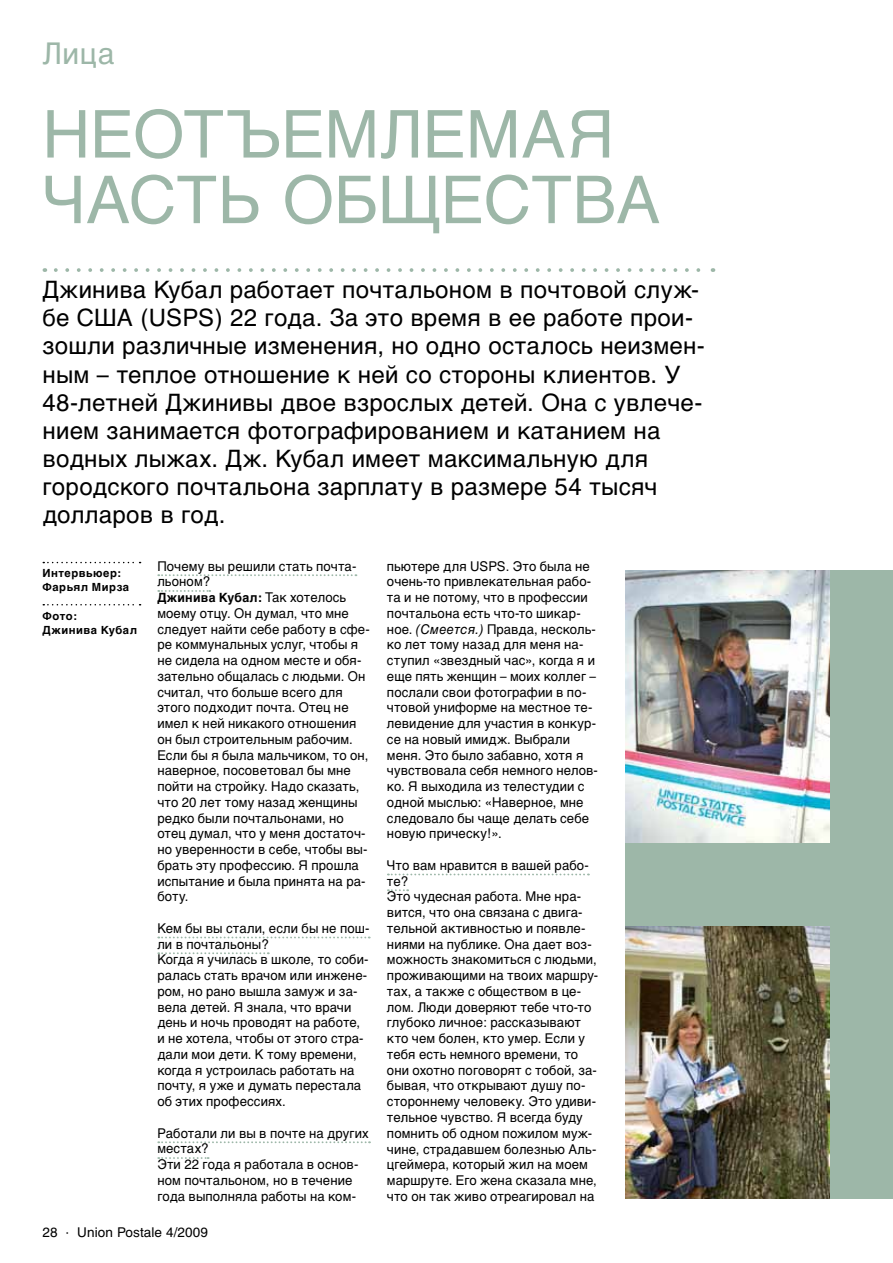
<style>
.page{position:relative;width:893px;height:1263px;background:#fff}
.page>*{position:absolute;margin:0;border:0;box-sizing:border-box;transform-origin:0 0}
.t1{font:66px/65.6px "Helvetica Cyr Upright";color:#9db7a8}
.t2{font:30px "Helvetica Cyr Upright";color:#9db7a8}
.t3{font:24px/28.2px "Helvetica Cyr Upright";letter-spacing:.01em;color:#000}
.t4{font:13.5px/15.8px "Helvetica Cyr Upright";letter-spacing:.01em;color:#000}
.t5{font:700 12.75px "Helvetica Cyr";letter-spacing:.02em;color:#000}
.t6{font:700 11.25px/14.1px "Helvetica Cyr";letter-spacing:.045em;color:#000}
.s1{font-family:"Helvetica Cyr Upright";font-weight:400;font-size:13.5px}
.s2{font-family:"Helvetica Cyr Inclined"}
</style>
<div class="page">
<div style="left:625px;top:570px;width:268px;height:628px;background:#9db7a8"></div>
<svg style="left:56px;top:268px;width:657px;height:4px"></svg>
<svg style="left:43px;top:562px;width:98px;height:1px"></svg>
<svg style="left:43px;top:604px;width:98px;height:1px"></svg>
<svg style="left:158px;top:574px;width:198px;height:2px"></svg>
<svg style="left:158px;top:590px;width:52px;height:2px"></svg>
<svg style="left:158px;top:936px;width:212px;height:2px"></svg>
<svg style="left:158px;top:952px;width:111px;height:2px"></svg>
<svg style="left:158px;top:1141px;width:212px;height:2px"></svg>
<svg style="left:158px;top:1157px;width:51px;height:2px"></svg>
<svg style="left:388px;top:873px;width:201px;height:2px"></svg>
<svg style="left:388px;top:889px;width:20px;height:2px"></svg>
<img style="left:625px;top:570px;width:204px;height:272px">
<img style="left:625px;top:926px;width:204px;height:272px">
<h2 class="t2" style="left:43px;top:37px;width:73px">Лица</h2>
<h1 class="t1" style="left:43px;top:102px;width:619px">НЕОТЪЕМЛЕМАЯ<br>ЧАСТЬ ОБЩЕСТВА</h1>
<p class="t3" style="left:43px;top:276px;width:664px">Джинива Кубал работает почтальоном в почтовой служ&shy;бе США (USPS) 22 года. За это время в ее работе прои&shy;зошли различные изменения, но одно осталось неизмен&shy;ным – теплое отношение к ней со стороны клиентов. У 48-летней Джинивы двое взрослых детей. Она с увлече&shy;нием занимается фотографированием и катанием на водных лыжах. Дж. Кубал имеет максимальную для городского почтальона зарплату в размере 54 тысяч долларов в год.</p>
<p class="t6" style="left:43px;top:566px;width:88px">Интервьюер:<br>Фарьял Мирза</p>
<p class="t6" style="left:43px;top:608px;width:96px">Фото:<br>Джинива Кубал</p>
<p class="t4" style="left:157px;top:558px;width:201px">Почему вы решили стать почта&shy;льоном?</p>
<p class="t5" style="left:157px;top:590px;width:190px">Джинива Кубал: <span class="s1">Так хотелось</span></p>
<p class="t4" style="left:157px;top:605px;width:214px">моему отцу. Он думал, что мне следует найти себе работу в сфе&shy;ре коммунальных услуг, чтобы я не сидела на одном месте и обя&shy;зательно общалась с людьми. Он считал, что больше всего для этого подходит почта. Отец не имел к ней никакого отношения он был строительным рабочим.<br>Если бы я была мальчиком, то он, наверное, посоветовал бы мне пойти на стройку. Надо сказать, что 20 лет тому назад женщины редко были почтальонами, но отец думал, что у меня достаточ&shy;но уверенности в себе, чтобы вы&shy;брать эту профессию. Я прошла испытание и была принята на ра&shy;боту.</p>
<p class="t4" style="left:157px;top:920px;width:214px">Кем бы вы стали, если бы не пош&shy;ли в почтальоны?<br>Когда я училась в школе, то соби&shy;ралась стать врачом или инжене&shy;ром, но рано вышла замуж и за&shy;вела детей. Я знала, что врачи день и ночь проводят на работе, и не хотела, чтобы от этого стра&shy;дали мои дети. К тому времени, когда я устроилась работать на почту, я уже и думать перестала об этих профессиях.</p>
<p class="t4" style="left:157px;top:1125px;width:213px">Работали ли вы в почте на других местах?<br>Эти 22 года я работала в основ&shy;ном почтальоном, но в течение года выполняла работы на ком-</p>
<p class="t4" style="left:43px;top:1224px;width:167px">28 · Union Postale 4/2009</p>
<p class="t4" style="left:387px;top:558px;width:212px">пьютере для USPS. Это была не очень-то привлекательная рабо&shy;та и не потому, что в профессии почтальона есть что-то шикар&shy;ное. <span class="s2">(Смеется.)</span> Правда, несколь&shy;ко лет тому назад для меня на&shy;ступил «звездный час», когда я и еще пять женщин – моих коллег – послали свои фотографии в по&shy;чтовой униформе на местное те&shy;левидение для участия в конкур&shy;се на новый имидж. Выбрали меня. Это было забавно, хотя я чувствовала себя немного нелов&shy;ко. Я выходила из телестудии с одной мыслью: «Наверное, мне следовало бы чаще делать себе новую прическу!».</p>
<p class="t4" style="left:387px;top:857px;width:213px">Что вам нравится в вашей рабо&shy;те?<br>Это чудесная работа. Мне нра&shy;вится, что она связана с двига&shy;тельной активностью и появле&shy;ниями на публике. Она дает воз&shy;можность знакомиться с людьми, проживающими на твоих маршру&shy;тах, а также с обществом в це&shy;лом. Люди доверяют тебе что-то глубоко личное: рассказывают кто чем болен, кто умер. Если у тебя есть немного времени, то они охотно поговорят с тобой, за&shy;бывая, что открывают душу по&shy;стороннему человеку. Это удиви&shy;тельное чувство. Я всегда буду помнить об одном пожилом муж&shy;чине, страдавшем болезнью Аль&shy;цгеймера, который жил на моем маршруте. Его жена сказала мне, что он так живо отреагировал на</p>
</div>
